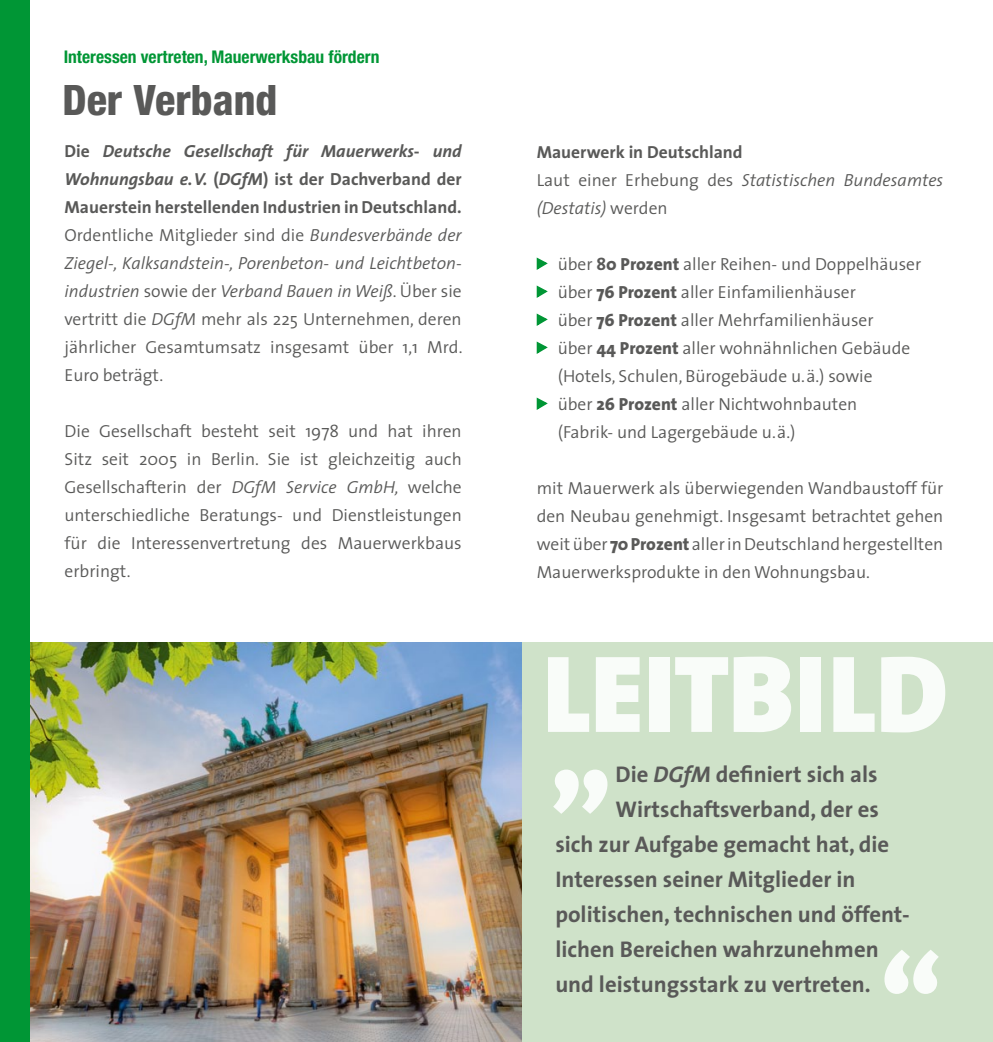
<style>
.page{position:relative;width:993px;height:1042px;background:#fff}
.page>*{position:absolute;margin:0;border:0;box-sizing:border-box;transform-origin:0 0}
.t1{font:900 110.77px "The Sans";color:#f9fcf9}
.t2{font:800 condensed 42px "Helvetica Neue";color:#595958}
.t3{font:700 22.75px "The Sans";color:#595958}
.t4{font:300 17.5px/28px "The Sans";color:#595958;text-align:justify}
.t5{font:italic 300 17.5px/28px "The Sans";color:#595958}
.t6{font:700 condensed 17.5px "Helvetica Neue";color:#009635}
.s1{font-weight:700}
.s2{font-weight:700;font-style:italic}
.s3{font-style:italic}
.s4{font-weight:700;font-style:normal}
.s5{font-style:normal}
.s6{font-weight:800}
</style>
<div class="page">
<div style="left:521px;top:642px;width:471px;height:400px;background:#cfe2c9"></div>
<hr style="left:992px;top:0;width:1px;height:1042px;background:#cfe2c9">
<svg style="left:536px;top:257px;width:12px;height:13px"></svg>
<svg style="left:536px;top:285px;width:12px;height:13px"></svg>
<svg style="left:536px;top:313px;width:12px;height:13px"></svg>
<svg style="left:536px;top:341px;width:12px;height:13px"></svg>
<svg style="left:536px;top:397px;width:12px;height:13px"></svg>
<img style="left:30px;top:642px;width:491px;height:400px">
<div style="left:0;top:0;width:30px;height:1042px;background:#009635"></div>
<p class="t6" style="left:64px;top:46px;width:317px">Interessen vertreten, Mauerwerksbau fördern</p>
<h2 class="t2" style="left:63px;top:74px;width:216px">Der Verband</h2>
<p class="t4" style="left:64px;top:136px;width:399px"><span class="s1">Die</span> <span class="s2">Deutsche Gesellschaft für Mauerwerks- und Wohnungsbau e.V.</span> <span class="s1">(</span><span class="s2">DGfM</span><span class="s1">) ist der Dachverband der Mauerstein herstellenden Industrien in Deutschland.<br></span>Ordentliche Mitglieder sind die <span class="s3">Bundesverbände der Ziegel-, Kalksandstein-, Porenbeton- und Leichtbeton&shy;industrien</span> sowie der <span class="s3">Verband Bauen in Weiß</span>. Über sie vertritt die <span class="s3">DGfM</span> mehr als 225 Unternehmen, deren jährlicher Gesamtumsatz insgesamt über 1,1 Mrd.<br>Euro beträgt.</p>
<p class="t4" style="left:64px;top:416px;width:398px">Die Gesellschaft besteht seit 1978 und hat ihren Sitz seit 2005 in Berlin. Sie ist gleichzeitig auch Gesellschafterin der <span class="s3">DGfM Service GmbH,</span> welche unterschiedliche Beratungs- und Dienstleistungen für die Interessenvertretung des Mauerwerkbaus erbringt.</p>
<p class="t5" style="left:536px;top:137px;width:408px"><span class="s4">Mauerwerk in Deutschland<br></span><span class="s5">Laut einer Erhebung des</span> Statistischen Bundesamtes (Destatis) <span class="s5">werden</span></p>
<p class="t4" style="left:557px;top:249px;width:365px;text-align:left">über <span class="s1">8</span><span class="s6">0 Prozent</span> aller Reihen- und Doppelhäuser über <span class="s6">76 Prozent</span> aller Einfamilienhäuser<br>über <span class="s6">76 Prozent</span> aller Mehrfamilienhäuser<br>über <span class="s6">44 Prozent</span> aller wohnähnlichen Gebäude (Hotels, Schulen, Bürogebäude u.ä.) sowie<br>über <span class="s6">26 Prozent</span> aller Nichtwohnbauten<br>(Fabrik- und Lagergebäude u.ä.)</p>
<p class="t4" style="left:536px;top:473px;width:408px">mit Mauerwerk als überwiegenden Wandbaustoff für den Neubau genehmigt. Insgesamt betrachtet gehen weit über <span class="s6">70 Prozent</span> aller in Deutschland hergestellten Mauerwerksprodukte in den Wohnungsbau.</p>
<h1 class="t1" style="left:542px;top:600px;width:407px">LEITBILD</h1>
<h1 class="t1" style="left:549px;top:660px;width:63px">„</h1>
<h3 class="t3" style="left:615px;top:755px;width:263px">Die <span class="s3">DGfM</span> definiert sich als</h3>
<h3 class="t3" style="left:615px;top:790px;width:265px">Wirtschaftsverband, der es</h3>
<h3 class="t3" style="left:555px;top:825px;width:335px">sich zur Aufgabe gemacht hat, die</h3>
<h3 class="t3" style="left:555px;top:860px;width:301px">Interessen seiner Mitglieder in</h3>
<h3 class="t3" style="left:555px;top:895px;width:356px">politischen, technischen und öffent-</h3>
<h3 class="t3" style="left:555px;top:930px;width:325px">lichen Bereichen wahrzunehmen</h3>
<h3 class="t3" style="left:555px;top:965px;width:317px">und leistungsstark zu vertreten.</h3>
<h1 class="t1" style="left:941px;top:1103px;width:63px;rotate:-180deg">„</h1>
</div>
